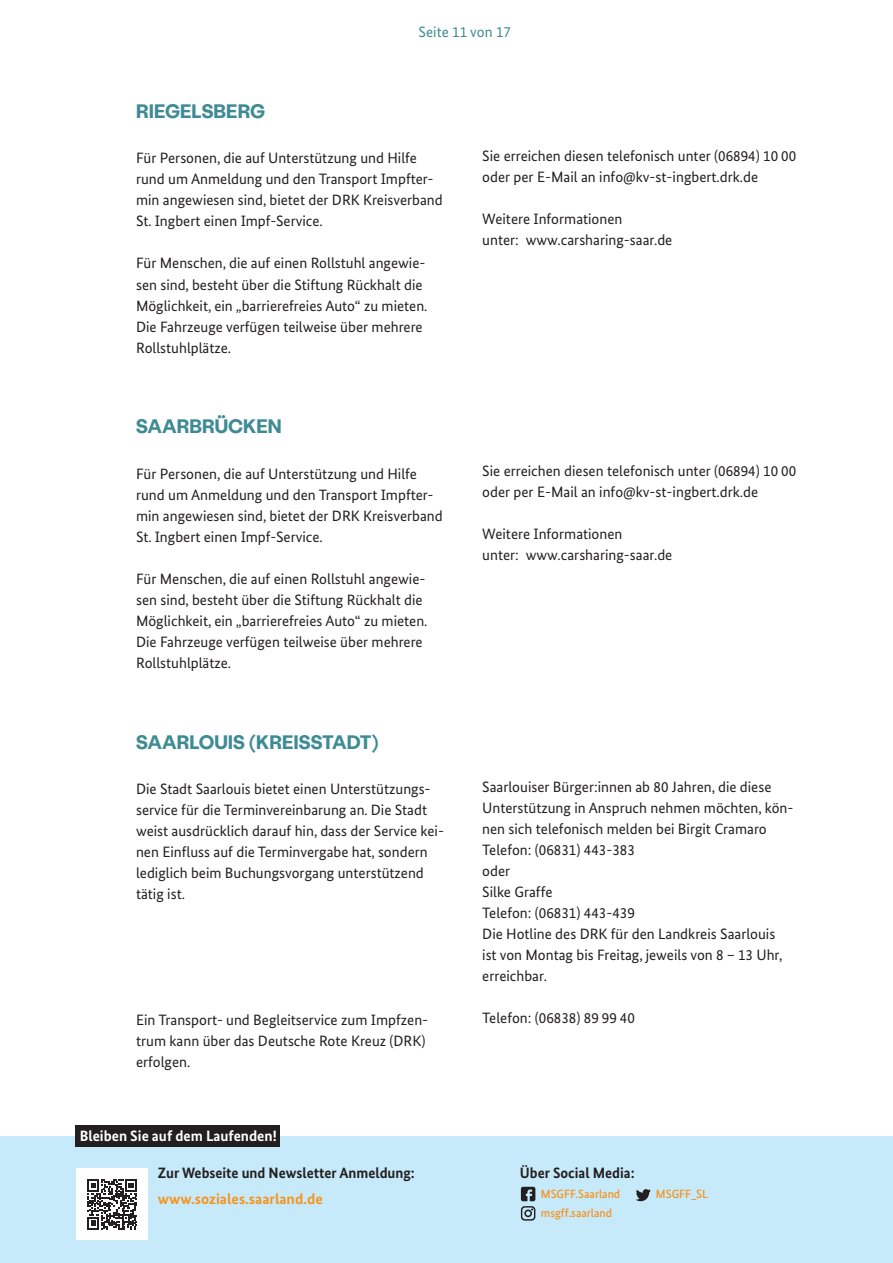
<style>
.page{position:relative;width:893px;height:1263px;background:#fff}
.page>*{position:absolute;margin:0;border:0;box-sizing:border-box;transform-origin:0 0}
.Kommune__Landkreis{font:700 19.5px "Stabil Grotesk";color:#3e8b94}
.t1{font:15px/21px "Bundes Sans";color:#231f20}
.t2{font:700 15px "Bundes Sans";color:#231f20}
.t3{font:700 15px "Bundes Sans";color:#fff}
.t4{font:700 15px "Bundes Sans";color:#f7931d}
.t5{font:15px "Bundes Sans";color:#3e8b94}
.t6{font:500 12px "Bundes Sans";color:#f7931d}
</style>
<div class="page">
<div style="left:0;top:1136px;width:893px;height:127px;background:#c6eafa"></div>
<div style="left:76px;top:1125px;width:204px;height:22px;background:#231f20"></div>
<div style="left:76px;top:1168px;width:72px;height:72px;background:#fff"></div>
<svg style="left:521px;top:1187px;width:14px;height:33px"></svg>
<svg style="left:636px;top:1189px;width:15px;height:12px"></svg>
<svg style="left:87px;top:1179px;width:50px;height:50px"></svg>
<p class="t5" style="left:419px;top:23px;width:94px">Seite 11 von 17</p>
<p class="Kommune__Landkreis" style="left:136px;top:98px;width:131px">RIEGELSBERG</p>
<p class="t1" style="left:136px;top:148px;width:308px">Für Personen, die auf Unterstützung und Hilfe rund um Anmeldung und den Transport Impfter&shy;min angewiesen sind, bietet der DRK Kreisverband St. Ingbert einen Impf-Service.</p>
<p class="t1" style="left:136px;top:253px;width:293px">Für Menschen, die auf einen Rollstuhl angewie&shy;sen sind, besteht über die Stiftung Rückhalt die Möglichkeit, ein „barrierefreies Auto“ zu mieten.<br>Die Fahrzeuge verfügen teilweise über mehrere Rollstuhlplätze.</p>
<p class="Kommune__Landkreis" style="left:136px;top:413px;width:147px">SAARBRÜCKEN</p>
<p class="t1" style="left:136px;top:463px;width:308px">Für Personen, die auf Unterstützung und Hilfe rund um Anmeldung und den Transport Impfter&shy;min angewiesen sind, bietet der DRK Kreisverband St. Ingbert einen Impf-Service.</p>
<p class="t1" style="left:136px;top:568px;width:293px">Für Menschen, die auf einen Rollstuhl angewie&shy;sen sind, besteht über die Stiftung Rückhalt die Möglichkeit, ein „barrierefreies Auto“ zu mieten.<br>Die Fahrzeuge verfügen teilweise über mehrere Rollstuhlplätze.</p>
<p class="Kommune__Landkreis" style="left:136px;top:728px;width:245px">SAARLOUIS (KREISSTADT)</p>
<p class="t1" style="left:136px;top:778px;width:309px">Die Stadt Saarlouis bietet einen Unterstützungs&shy;service für die Terminvereinbarung an. Die Stadt weist ausdrücklich darauf hin, dass der Service kei&shy;nen Einfluss auf die Terminvergabe hat, sondern lediglich beim Buchungsvorgang unterstützend tätig ist.</p>
<p class="t1" style="left:136px;top:1009px;width:294px">Ein Transport- und Begleitservice zum Impfzen&shy;trum kann über das Deutsche Rote Kreuz (DRK) erfolgen.</p>
<p class="t3" style="left:80px;top:1127px;width:199px">Bleiben Sie auf dem Laufenden!</p>
<p class="t2" style="left:158px;top:1164px;width:258px">Zur Webseite und Newsletter Anmeldung:</p>
<p class="t4" style="left:158px;top:1189px;width:166px">www.soziales.saarland.de</p>
<p class="t1" style="left:482px;top:145px;width:315px">Sie erreichen diesen telefonisch unter (06894) 10 00 oder per E-Mail an info@kv-st-ingbert.drk.de</p>
<p class="t1" style="left:482px;top:208px;width:142px">Weitere Informationen</p>
<p class="t1" style="left:482px;top:229px;width:192px">unter: www.carsharing-saar.de</p>
<p class="t1" style="left:482px;top:460px;width:315px">Sie erreichen diesen telefonisch unter (06894) 10 00 oder per E-Mail an info@kv-st-ingbert.drk.de</p>
<p class="t1" style="left:482px;top:523px;width:142px">Weitere Informationen</p>
<p class="t1" style="left:482px;top:544px;width:192px">unter: www.carsharing-saar.de</p>
<p class="t1" style="left:482px;top:776px;width:313px">Saarlouiser Bürger:innen ab 80 Jahren, die diese<br>Unterstützung in Anspruch nehmen möchten, kön&shy;nen sich telefonisch melden bei Birgit Cramaro</p>
<p class="t1" style="left:482px;top:839px;width:154px">Telefon: (06831) 443-383</p>
<p class="t1" style="left:482px;top:860px;width:29px">oder</p>
<p class="t1" style="left:482px;top:881px;width:72px">Silke Graffe</p>
<p class="t1" style="left:482px;top:902px;width:154px">Telefon: (06831) 443-439</p>
<p class="t1" style="left:482px;top:923px;width:302px">Die Hotline des DRK für den Landkreis Saarlouis ist von Montag bis Freitag, jeweils von 8 – 13 Uhr, erreichbar.</p>
<p class="t1" style="left:482px;top:1007px;width:154px">Telefon: (06838) 89 99 40</p>
<p class="t2" style="left:520px;top:1164px;width:116px">Über Social Media:</p>
<p class="t6" style="left:541px;top:1186px;width:81px">MSGFF.Saarland</p>
<p class="t6" style="left:656px;top:1186px;width:54px">MSGFF_SL</p>
<p class="t6" style="left:541px;top:1206px;width:73px">msgff.saarland</p>
</div>
